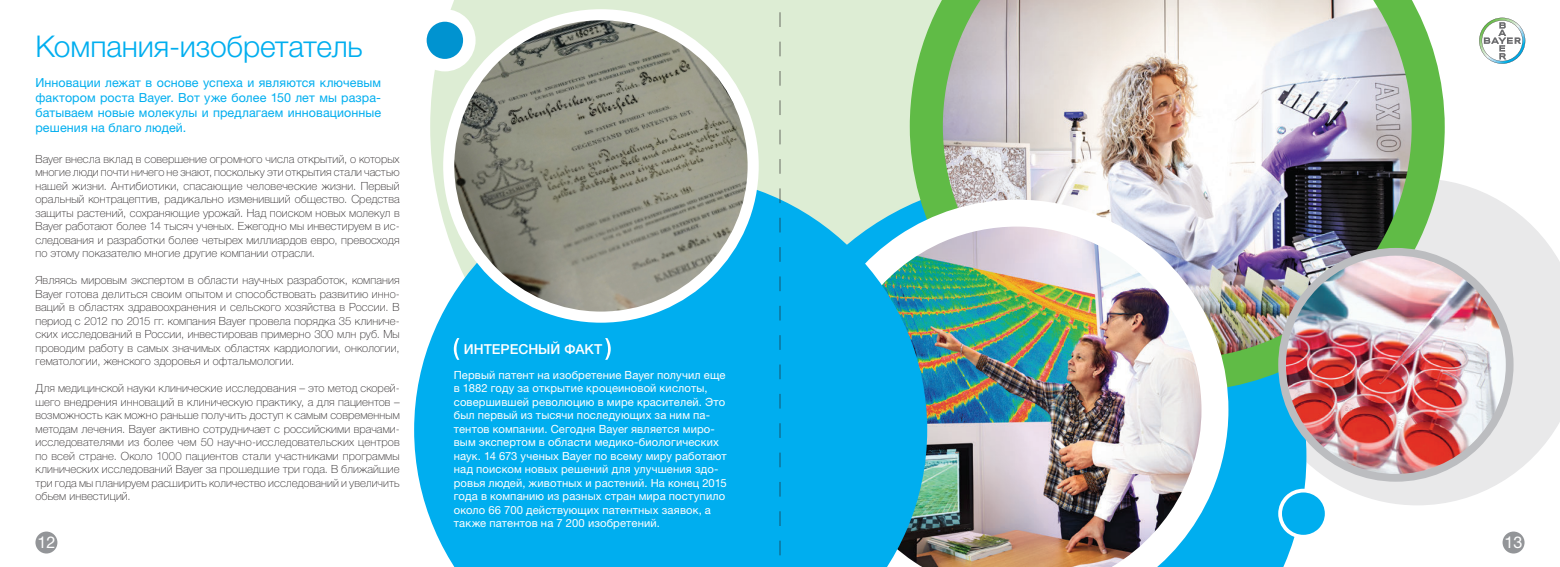
<style>
.page{position:relative;width:1560px;height:567px;background:#fff}
.page>*{position:absolute;margin:0;border:0;box-sizing:border-box;transform-origin:0 0}
.t1{font:300 30px "Helvetica Neue LTW1 G";letter-spacing:-.01em;color:#00aeef}
.t2{font:16.25px "Helvetica Neue LTW1 G";color:#fff}
.t3{font:500 13.75px "Helvetica Neue LTW1 G";color:#fff}
.t4{font:12.5px/15px "Helvetica Neue LTW1 G";letter-spacing:.005em;color:#00aeef;text-align:justify}
.t5{font:100 11.25px/13.5px "Helvetica Neue LTW1 G";letter-spacing:.01em;color:#231f20;text-align:justify}
.t6{font:11.25px/13.5px "Helvetica Neue LTW1 G";letter-spacing:.01em;color:#fff}
</style>
<div class="page">
<svg style="left:1479px;top:18px;width:45px;height:46px"></svg>
<svg style="left:1334px;top:181px;width:225px;height:324px;fill:#e9e9ea"></svg>
<div style="left:430px;top:0;width:478px;height:175px;background:#ddedd4"></div>
<div style="left:1228px;top:392px;width:78px;height:175px;background:#00aeef"></div>
<img style="left:909px;top:0;width:535px;height:392px">
<div style="left:1502px;top:531px;width:22px;height:22px;background:#939598;border-radius:50%"></div>
<svg style="left:1277px;top:489px;width:48px;height:50px"></svg>
<img style="left:927px;top:200px;width:301px;height:367px">
<img style="left:1277px;top:248px;width:236px;height:234px">
<svg style="left:414px;top:175px;width:513px;height:392px;background:#19b3ea"></svg>
<div style="left:35px;top:531px;width:22px;height:22px;background:#939598;border-radius:50%"></div>
<svg style="left:443px;top:9px;width:315px;height:314px;background:#94a59f"></svg>
<svg style="left:426px;top:9px;width:49px;height:62px"></svg>
<svg style="left:779px;top:12px;width:1px;height:15px"></svg>
<svg style="left:779px;top:42px;width:1px;height:14px"></svg>
<svg style="left:779px;top:71px;width:1px;height:15px"></svg>
<svg style="left:779px;top:100px;width:1px;height:15px"></svg>
<svg style="left:779px;top:130px;width:1px;height:14px"></svg>
<svg style="left:779px;top:159px;width:1px;height:15px"></svg>
<svg style="left:779px;top:188px;width:1px;height:15px"></svg>
<svg style="left:779px;top:218px;width:1px;height:14px"></svg>
<svg style="left:779px;top:247px;width:1px;height:15px"></svg>
<svg style="left:779px;top:276px;width:1px;height:15px"></svg>
<svg style="left:779px;top:306px;width:1px;height:14px"></svg>
<svg style="left:779px;top:335px;width:1px;height:15px"></svg>
<svg style="left:779px;top:364px;width:1px;height:15px"></svg>
<svg style="left:779px;top:394px;width:1px;height:15px"></svg>
<svg style="left:779px;top:423px;width:1px;height:15px"></svg>
<svg style="left:779px;top:453px;width:1px;height:14px"></svg>
<svg style="left:779px;top:482px;width:1px;height:15px"></svg>
<svg style="left:779px;top:511px;width:1px;height:15px"></svg>
<svg style="left:779px;top:541px;width:1px;height:14px"></svg>
<svg style="left:454px;top:338px;width:5px;height:22px"></svg>
<svg style="left:605px;top:338px;width:5px;height:22px"></svg>
<h1 class="t1" style="left:35px;top:28px;width:329px">Компания-изобретатель</h1>
<p class="t4" style="left:35px;top:75px;width:347px">Инновации лежат в основе успеха и являются ключевым фактором роста Bayer. Вот уже более 150 лет мы разра&shy;батываем новые молекулы и предлагаем инновационные решения на благо людей.</p>
<p class="t5" style="left:35px;top:152px;width:366px">Bayer внесла вклад в совершение огромного числа открытий, о которых многие люди почти ничего не знают, поскольку эти открытия стали частью нашей жизни. Антибиотики, спасающие человеческие жизни. Первый оральный контрацептив, радикально изменивший общество. Средства защиты растений, сохраняющие урожай. Над поиском новых молекул в Bayer работают более 14 тысяч ученых. Ежегодно мы инвестируем в ис&shy;следования и разработки более четырех миллиардов евро, превосходя по этому показателю многие другие компании отрасли.</p>
<p class="t5" style="left:35px;top:273px;width:366px">Являясь мировым экспертом в области научных разработок, компания Bayer готова делиться своим опытом и способствовать развитию инно&shy;ваций в областях здравоохранения и сельского хозяйства в России. В период c 2012 по 2015 гг. компания Bayer провела порядка 35 клиниче&shy;ских исследований в России, инвестировав примерно 300 млн руб. Мы проводим работу в самых значимых областях кардиологии, онкологии, гематологии, женского здоровья и офтальмологии.</p>
<p class="t5" style="left:35px;top:381px;width:366px">Для медицинской науки клинические исследования – это метод скорей&shy;шего внедрения инноваций в клиническую практику, а для пациентов – возможность как можно раньше получить доступ к самым современным методам лечения. Bayer активно сотрудничает с российскими врачами&shy;исследователями из более чем 50 научно-исследовательских центров по всей стране. Около 1000 пациентов стали участниками программы клинических исследований Bayer за прошедшие три года. В ближайшие три года мы планируем расширить количество исследований и увеличить обьем инвестиций.</p>
<h2 class="t2" style="left:37px;top:532px;width:20px">12</h2>
<p class="t3" style="left:464px;top:340px;width:140px">ИНТЕРЕСНЫЙ ФАКТ</p>
<p class="t6" style="left:454px;top:368px;width:274px">Первый патент на изобретение Bayer получил еще в 1882 году за открытие кроцеиновой кислоты, совершившей революцию в мире красителей. Это был первый из тысячи последующих за ним па&shy;тентов компании. Сегодня Bayer является миро&shy;вым экспертом в области медико-биологических наук. 14 673 ученых Bayer по всему миру работают над поиском новых решений для улучшения здо&shy;ровья людей, животных и растений. На конец 2015 года в компанию из разных стран мира поступило около 66 700 действующих патентных заявок, а также патентов на 7 200 изобретений.</p>
<h2 class="t2" style="left:1504px;top:532px;width:20px">13</h2>
</div>
